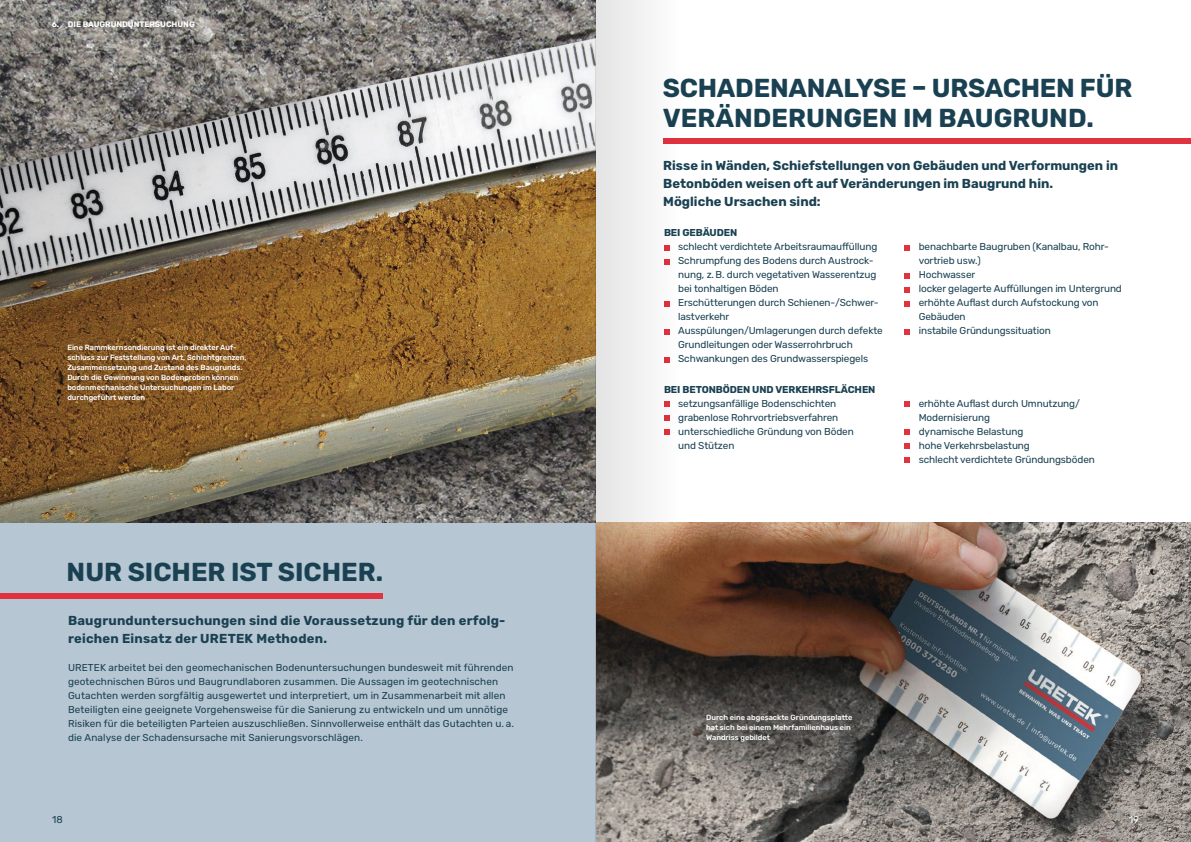
<style>
.page{position:relative;width:1191px;height:842px;background:#fff}
.page>*{position:absolute;margin:0;border:0;box-sizing:border-box;transform-origin:0 0}
.t1{font:700 26px/30px "Rubik";color:#1a4152}
.t2{font:700 13px/18px "Rubik";color:#1a4152}
.t3{font:10px/14px "Rubik";letter-spacing:-.01em;color:#1a4152}
.t4{font:10px/14px "Rubik";letter-spacing:.01em;color:#1a4152}
.t5{font:700 10px "Rubik";letter-spacing:-.01em;color:#1a4152}
.t6{font:10px "Rubik";color:#fff}
.t7{font:700 8px "Rubik";letter-spacing:-.005em;color:#fff}
.t8{font:500 7.5px/10px "Rubik";color:#fff}
</style>
<div class="page">
<img style="left:680px;top:522px;width:511px;height:320px">
<div style="left:0;top:0;width:595px;height:842px;background:#b7c6d3"></div>
<img style="left:0;top:0;width:595px;height:522px">
<div style="left:0;top:593px;width:382px;height:5px;background:#e1323f"></div>
<div style="left:663px;top:138px;width:528px;height:6px;background:#e1323f"></div>
<svg style="left:904px;top:245px;width:6px;height:5px"></svg>
<svg style="left:904px;top:273px;width:6px;height:5px"></svg>
<svg style="left:904px;top:287px;width:6px;height:5px"></svg>
<svg style="left:904px;top:301px;width:6px;height:5px"></svg>
<svg style="left:904px;top:329px;width:6px;height:5px"></svg>
<svg style="left:904px;top:401px;width:6px;height:6px"></svg>
<svg style="left:904px;top:429px;width:6px;height:6px"></svg>
<svg style="left:904px;top:443px;width:6px;height:6px"></svg>
<svg style="left:904px;top:457px;width:6px;height:6px"></svg>
<svg style="left:595px;top:0;width:85px;height:842px"></svg>
<p class="t7" style="left:52px;top:20px;width:144px">6. DIE BAUGRUNDUNTERSUCHUNG</p>
<p class="t8" style="left:67px;top:342px;width:181px">Eine Rammkernsondierung ist ein direkter Auf&shy;schluss zur Feststellung von Art, Schichtgrenzen, Zusammensetzung und Zustand des Baugrunds.<br>Durch die Gewinnung von Bodenproben können bodenmechanische Untersuchungen im Labor durchgeführt werden</p>
<h1 class="t1" style="left:67px;top:558px;width:318px">NUR SICHER IST SICHER.</h1>
<h2 class="t2" style="left:68px;top:611px;width:439px">Baugrunduntersuchungen sind die Voraussetzung für den erfolg&shy;reichen Einsatz der URETEK Methoden.</h2>
<p class="t4" style="left:68px;top:660px;width:447px">URETEK arbeitet bei den geomechanischen Bodenuntersuchungen bundesweit mit führenden geotechnischen Büros und Baugrundlaboren zusammen. Die Aussagen im geotechnischen Gutachten werden sorgfältig ausgewertet und interpretiert, um in Zusammenarbeit mit allen Beteiligten eine geeignete Vorgehensweise für die Sanierung zu entwickeln und um unnötige Risiken für die beteiligten Parteien auszuschließen. Sinnvollerweise enthält das Gutachten u. a. die Analyse der Schadensursache mit Sanierungsvorschlägen.</p>
<p class="t3" style="left:52px;top:813px;width:12px">18</p>
<h1 class="t1" style="left:663px;top:73px;width:471px">SCHADENANALYSE – URSACHEN FÜR<br>VERÄNDERUNGEN IM BAUGRUND.</h1>
<h2 class="t2" style="left:663px;top:157px;width:456px">Risse in Wänden, Schiefstellungen von Gebäuden und Verformungen in<br>Betonböden weisen oft auf Veränderungen im Baugrund hin.<br>Mögliche Ursachen sind:</h2>
<p class="t5" style="left:664px;top:227px;width:75px">BEI GEBÄUDEN</p>
<p class="t3" style="left:678px;top:240px;width:206px">schlecht verdichtete Arbeitsraumauffüllung Schrumpfung des Bodens durch Austrock&shy;nung, z. B. durch vegetativen Wasserentzug bei tonhaltigen Böden<br>Erschütterungen durch Schienen-/Schwer&shy;lastverkehr<br>Ausspülungen/Umlagerungen durch defekte Grundleitungen oder Wasserrohrbruch Schwankungen des Grundwasserspiegels</p>
<p class="t3" style="left:918px;top:240px;width:205px">benachbarte Baugruben (Kanalbau, Rohr&shy;vortrieb usw.)<br>Hochwasser<br>locker gelagerte Auffüllungen im Untergrund erhöhte Auflast durch Aufstockung von<br>Gebäuden<br>instabile Gründungssituation</p>
<p class="t5" style="left:664px;top:384px;width:213px">BEI BETONBÖDEN UND VERKEHRSFLÄCHEN</p>
<p class="t3" style="left:678px;top:397px;width:177px">setzungsanfällige Bodenschichten grabenlose Rohrvortriebsverfahren unterschiedliche Gründung von Böden und Stützen</p>
<p class="t3" style="left:918px;top:397px;width:178px">erhöhte Auflast durch Umnutzung/<br>Modernisierung<br>dynamische Belastung<br>hohe Verkehrsbelastung<br>schlecht verdichtete Gründungsböden</p>
<p class="t8" style="left:706px;top:713px;width:148px">Durch eine abgesackte Gründungsplatte hat sich bei einem Mehrfamilienhaus ein<br>Wandriss gebildet</p>
<p class="t6" style="left:1129px;top:814px;width:12px">19</p>
</div>
